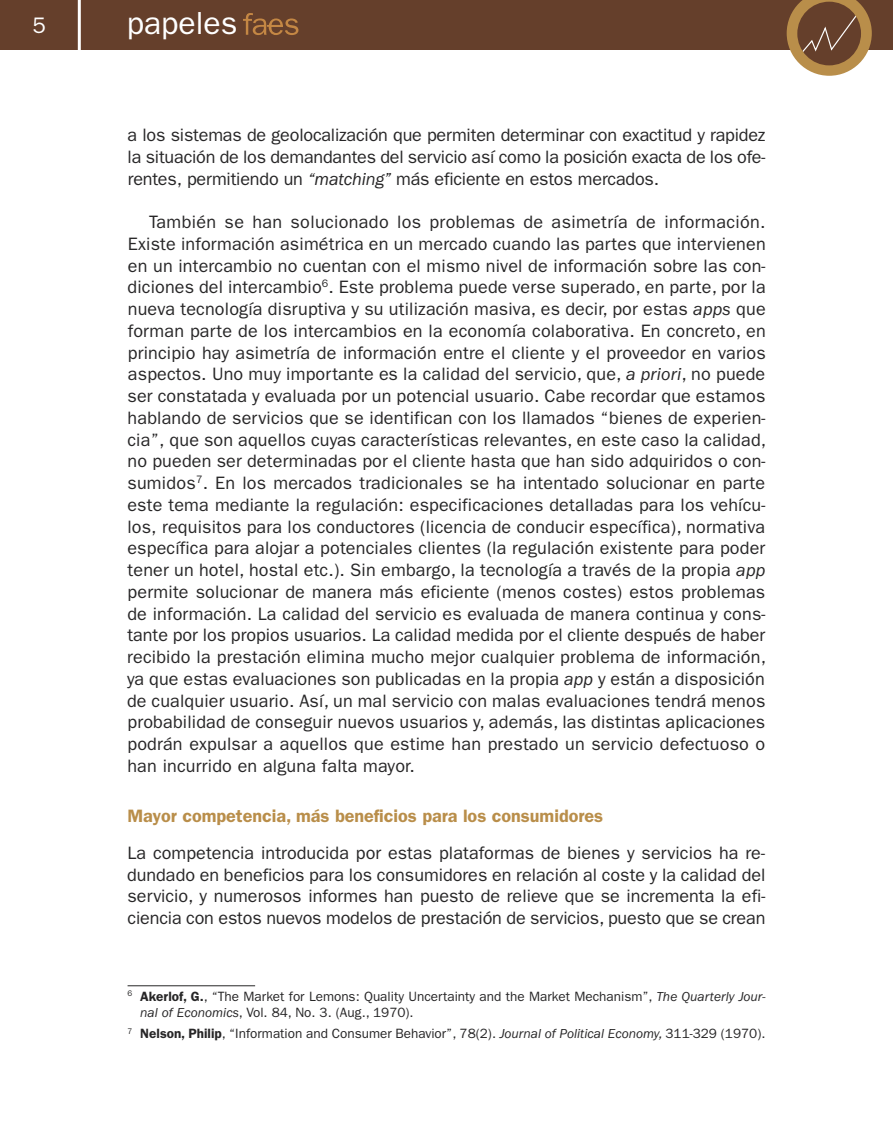
<style>
.page{position:relative;width:893px;height:1127px;background:#fff}
.page>*{position:absolute;margin:0;border:0;box-sizing:border-box;transform-origin:0 0}
.t1{font:31.95px "Franklin Gothic";color:#fff}
.t2{font:22.5px "Franklin Gothic";color:#fff}
.t3{font:18px/21.8px "Franklin Gothic";letter-spacing:-.01em;color:#272627;text-align:justify}
.t4{font:600 18px "Franklin Gothic";color:#b98e4a}
.t5{font:13.5px/16.5px "Franklin Gothic";color:#272627}
.s1{font-style:italic}
.s2{font-weight:600}
</style>
<div class="page">
<div style="left:0;top:0;width:893px;height:50px;background:#653f2b"></div>
<svg style="left:243px;top:13px;width:55px;height:22px"></svg>
<svg style="left:787px;top:0;width:85px;height:76px"></svg>
<hr style="left:78px;top:0;width:3px;height:52px;background:#fff">
<hr style="left:128px;top:985px;width:127px;height:1px;background:#272627">
<p class="t2" style="left:33px;top:17px;width:15px">5</p>
<h1 class="t1" style="left:127px;top:12px;width:112px">papeles</h1>
<p class="t3" style="left:128px;top:125px;width:639px">a los sistemas de geolocalización que permiten determinar con exactitud y rapidez la situación de los demandantes del servicio así como la posición exacta de los ofe&shy;rentes, permitiendo un <span class="s1">“matching”</span> más eficiente en estos mercados.</p>
<p class="t3" style="left:127px;top:212px;width:641px;text-indent:22px">También se han solucionado los problemas de asimetría de información.<br>Existe información asimétrica en un mercado cuando las partes que intervienen en un intercambio no cuentan con el mismo nivel de información sobre las con&shy;diciones del intercambio<sup>6</sup>. Este problema puede verse superado, en parte, por la nueva tecnología disruptiva y su utilización masiva, es decir, por estas <span class="s1">apps</span> que forman parte de los intercambios en la economía colaborativa. En concreto, en principio hay asimetría de información entre el cliente y el proveedor en varios aspectos. Uno muy importante es la calidad del servicio, que, <span class="s1">a priori</span>, no puede ser constatada y evaluada por un potencial usuario. Cabe recordar que estamos hablando de servicios que se identifican con los llamados “bienes de experien&shy;cia”, que son aquellos cuyas características relevantes, en este caso la calidad, no pueden ser determinadas por el cliente hasta que han sido adquiridos o con&shy;sumidos<sup>7</sup>. En los mercados tradicionales se ha intentado solucionar en parte este tema mediante la regulación: especificaciones detalladas para los vehícu&shy;los, requisitos para los conductores (licencia de conducir específica), normativa específica para alojar a potenciales clientes (la regulación existente para poder tener un hotel, hostal etc.). Sin embargo, la tecnología a través de la propia <span class="s1">app </span>permite solucionar de manera más eficiente (menos costes) estos problemas de información. La calidad del servicio es evaluada de manera continua y cons&shy;tante por los propios usuarios. La calidad medida por el cliente después de haber recibido la prestación elimina mucho mejor cualquier problema de información, ya que estas evaluaciones son publicadas en la propia <span class="s1">app</span> y están a disposición de cualquier usuario. Así, un mal servicio con malas evaluaciones tendrá menos probabilidad de conseguir nuevos usuarios y, además, las distintas aplicaciones podrán expulsar a aquellos que estime han prestado un servicio defectuoso o han incurrido en alguna falta mayor.</p>
<p class="t4" style="left:127px;top:809px;width:477px">Mayor competencia, más beneficios para los consumidores</p>
<p class="t3" style="left:127px;top:843px;width:640px">La competencia introducida por estas plataformas de bienes y servicios ha re&shy;dundado en beneficios para los consumidores en relación al coste y la calidad del servicio, y numerosos informes han puesto de relieve que se incrementa la efi&shy;ciencia con estos nuevos modelos de prestación de servicios, puesto que se crean</p>
<p class="t5" style="left:140px;top:989px;width:627px;text-indent:-13px"><sup>6</sup> <span class="s2">Akerlof, G.</span>, “The Market for Lemons: Quality Uncertainty and the Market Mechanism”, <span class="s1">The Quarterly Jour&shy;nal of Economics</span>, Vol. 84, No. 3. (Aug., 1970).</p>
<p class="t5" style="left:128px;top:1026px;width:639px"><sup>7</sup> <span class="s2">Nelson, Philip</span>, “Information and Consumer Behavior”, 78(2). <span class="s1">Journal of Political Economy,</span> 311-329 (1970).</p>
</div>
